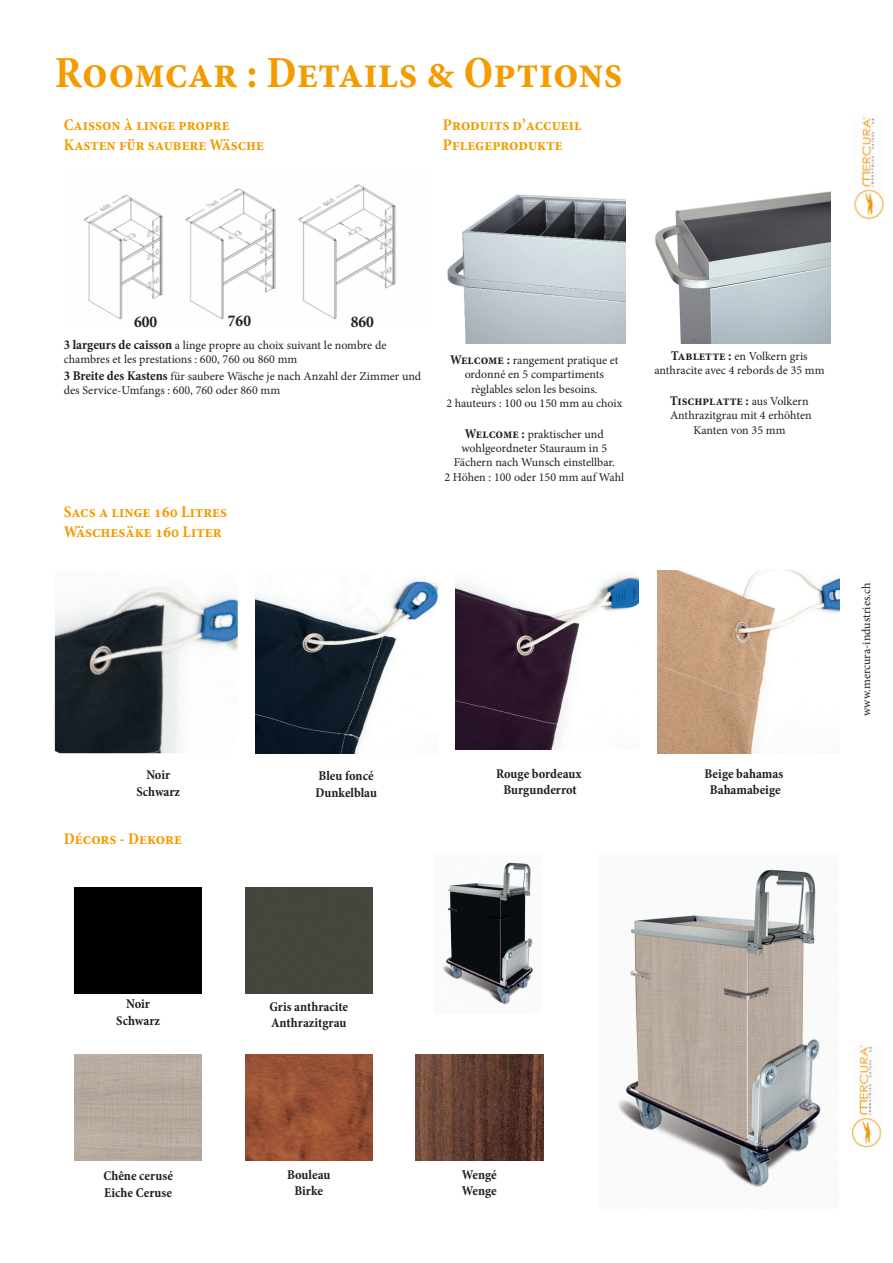
<style>
.page{position:relative;width:893px;height:1263px;background:#fff}
.page>*{position:absolute;margin:0;border:0;box-sizing:border-box;transform-origin:0 0}
.t1{font:700 condensed 45px "Minion Pro";color:#f49b00}
.t2{font:700 condensed 16.5px "Minion Pro";color:#f49b00}
.t3{font:700 condensed 16.5px "Minion Pro";color:#231f20}
.t4{font:700 condensed 13.5px "Minion Pro";color:#231f20}
.t5{font:12px/14.4px "Minion Pro";color:#231f20}
.s1{font-weight:700;font-stretch:condensed;font-size:13.5px}
.s2{font-weight:400;font-stretch:normal;font-size:12px}
</style>
<div class="page">
<img style="left:83px;top:184px;width:313px;height:136px">
<img style="left:852px;top:1045px;width:30px;height:103px">
<img style="left:854px;top:116px;width:30px;height:103px">
<img style="left:655px;top:191px;width:176px;height:152px">
<img style="left:447px;top:194px;width:179px;height:149px">
<img style="left:55px;top:586px;width:183px;height:167px">
<img style="left:255px;top:576px;width:183px;height:177px">
<img style="left:456px;top:574px;width:183px;height:176px">
<img style="left:657px;top:570px;width:183px;height:183px">
<img style="left:74px;top:1054px;width:128px;height:107px">
<img style="left:416px;top:1054px;width:127px;height:107px">
<img style="left:245px;top:1054px;width:128px;height:107px">
<div style="left:245px;top:887px;width:128px;height:106px;background:#43463d"></div>
<div style="left:74px;top:887px;width:128px;height:106px;background:#000"></div>
<img style="left:617px;top:869px;width:204px;height:319px">
<img style="left:442px;top:862px;width:91px;height:143px">
<p class="t1" style="left:55px;top:41px;width:569px">Roomcar : Details &amp; Options</p>
<p class="t2" style="left:64px;top:114px;width:167px">Caisson à linge propre</p>
<p class="t2" style="left:64px;top:133px;width:202px">Kasten für saubere Wäsche</p>
<p class="t2" style="left:443px;top:114px;width:140px">Produits d’accueil</p>
<p class="t2" style="left:443px;top:133px;width:121px">Pflegeprodukte</p>
<p class="t3" style="left:134px;top:310px;width:25px">600</p>
<p class="t3" style="left:228px;top:309px;width:25px">760</p>
<p class="t3" style="left:351px;top:310px;width:25px">860</p>
<p class="t5" style="left:64px;top:338px;width:324px"><span class="s1">3 largeurs de caisson</span> a linge propre au choix suivant le nombre de chambres et les prestations : 600, 760 ou 860 mm</p>
<p class="t5" style="left:64px;top:369px;width:359px"><span class="s1">3 Breite des Kastens</span> für saubere Wäsche je nach Anzahl der Zimmer und des Service-Umfangs : 600, 760 oder 860 mm</p>
<p class="t2" style="left:64px;top:501px;width:165px">Sacs a linge 160 Litres</p>
<p class="t2" style="left:64px;top:520px;width:159px">Wäschesäke 160 Liter</p>
<p class="t5" style="left:450px;top:353px;width:170px"><span class="s1">Welcome :</span> rangement pratique et</p>
<p class="t5" style="left:465px;top:367px;width:141px">ordonné en 5 compartiments</p>
<p class="t5" style="left:471px;top:381px;width:128px">règlables selon les besoins.</p>
<p class="t5" style="left:446px;top:396px;width:178px">2 hauteurs : 100 ou 150 mm au choix</p>
<p class="t5" style="left:461px;top:426px;width:147px"><span class="s1">Welcome :</span> praktischer und wohlgeordneter Stauraum in 5</p>
<p class="t5" style="left:454px;top:455px;width:163px">Fächern nach Wunsch einstellbar.</p>
<p class="t5" style="left:444px;top:470px;width:181px">2 Höhen : 100 oder 150 mm auf Wahl</p>
<p class="t5" style="left:671px;top:349px;width:138px"><span class="s1">Tablette :</span> en Volkern gris</p>
<p class="t5" style="left:654px;top:363px;width:172px">anthracite avec 4 rebords de 35 mm</p>
<p class="t4" style="left:670px;top:391px;width:140px">Tischplatte : <span class="s2">aus Volkern</span></p>
<p class="t5" style="left:670px;top:408px;width:143px">Anthrazitgrau mit 4 erhöhten</p>
<p class="t5" style="left:693px;top:423px;width:94px">Kanten von 35 mm</p>
<p class="t4" style="left:146px;top:766px;width:25px">Noir</p>
<p class="t4" style="left:136px;top:782px;width:45px">Schwarz</p>
<p class="t2" style="left:64px;top:827px;width:120px">Décors - Dekore</p>
<p class="t4" style="left:319px;top:767px;width:57px">Bleu foncé</p>
<p class="t4" style="left:315px;top:783px;width:63px">Dunkelblau</p>
<p class="t4" style="left:496px;top:764px;width:87px">Rouge bordeaux</p>
<p class="t4" style="left:503px;top:780px;width:75px">Burgunderrot</p>
<p class="t4" style="left:705px;top:764px;width:80px">Beige bahamas</p>
<p class="t4" style="left:710px;top:780px;width:73px">Bahamabeige</p>
<p class="t5" style="left:859px;top:716px;width:135px;rotate:-90deg">www.mercura-industries.ch</p>
<p class="t4" style="left:126px;top:995px;width:25px">Noir</p>
<p class="t4" style="left:116px;top:1011px;width:45px">Schwarz</p>
<p class="t4" style="left:103px;top:1167px;width:71px">Chêne cerusé</p>
<p class="t4" style="left:104px;top:1183px;width:69px">Eiche Ceruse</p>
<p class="t4" style="left:269px;top:997px;width:80px">Gris anthracite</p>
<p class="t4" style="left:271px;top:1014px;width:77px">Anthrazitgrau</p>
<p class="t4" style="left:287px;top:1165px;width:45px">Bouleau</p>
<p class="t4" style="left:294px;top:1182px;width:30px">Birke</p>
<p class="t4" style="left:462px;top:1165px;width:36px">Wengé</p>
<p class="t4" style="left:462px;top:1182px;width:36px">Wenge</p>
</div>
